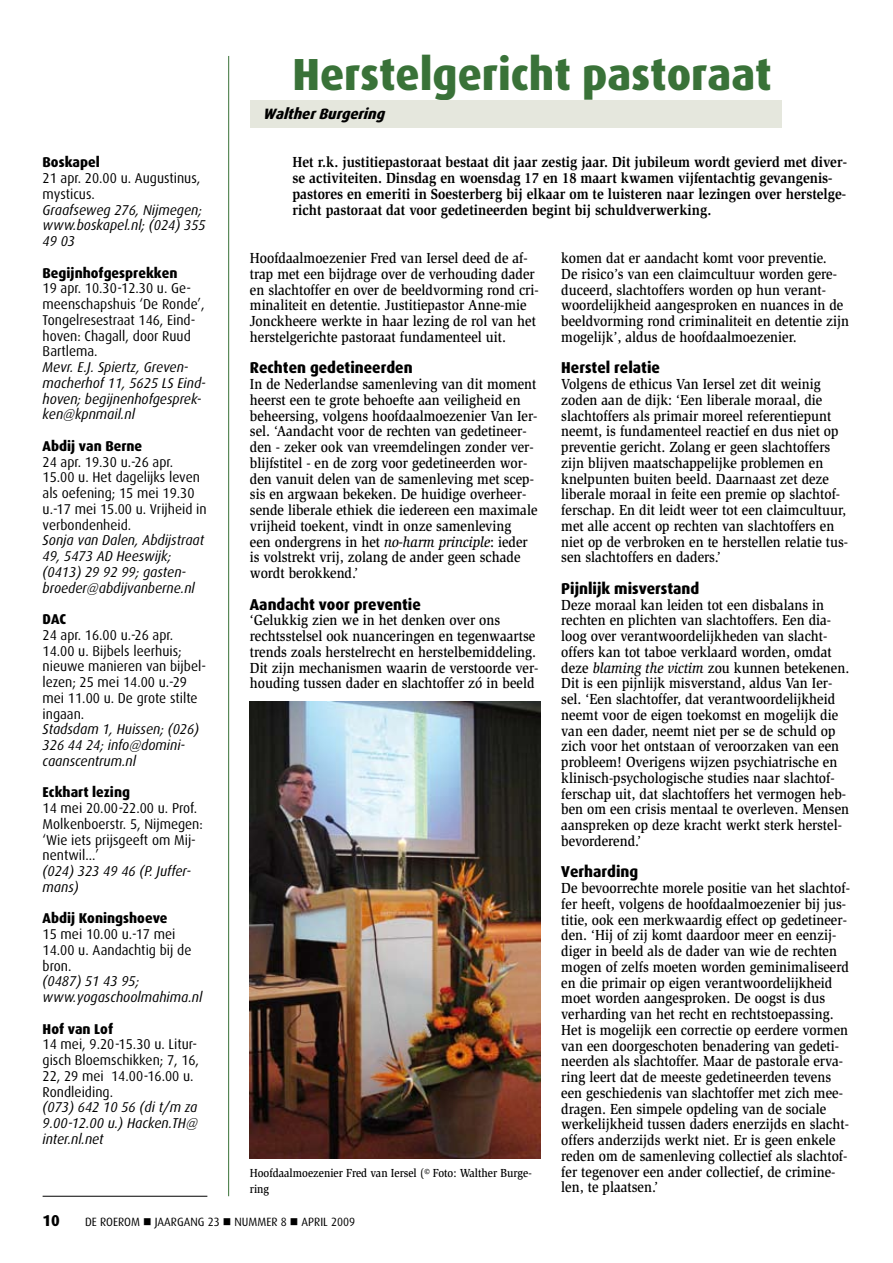
<style>
.page{position:relative;width:893px;height:1263px;background:#fff}
.page>*{position:absolute;margin:0;border:0;box-sizing:border-box;transform-origin:0 0}
.t1{font:800 45px "Dax";color:#397238;scale:.95 1}
.t2{font:800 15.75px "Dax";color:#000;scale:.95 1}
.t3{font:500 15px/15.8px "Slimbach Std";color:#000;scale:.9 1}
.t4{font:700 15px/15.8px "Slimbach Std";color:#000;scale:.9 1}
.t5{font:italic 800 15px "Dax";color:#000;scale:.95 1}
.t6{font:14.25px/15.8px "Dax";color:#000;scale:.95 1}
.t7{font:italic 14.25px/15.8px "Dax";color:#000;scale:.95 1}
.t8{font:800 14.25px "Dax";color:#000;scale:.95 1}
.t9{font:500 12px/15.8px "Slimbach Std";color:#000;scale:.9 1}
.t10{font:12px "Dax";color:#000;scale:.95 1}
.s1{font-style:italic}
</style>
<div class="page">
<div style="left:250px;top:101px;width:531px;height:27px;background:#e5e7dd"></div>
<hr style="left:228px;top:56px;width:1px;height:1140px;background:#397238">
<img style="left:250px;top:702px;width:290px;height:457px">
<hr style="left:43px;top:1196px;width:164px;height:1px;background:#000">
<p class="t8" style="left:43px;top:154px;width:62px">Boskapel</p>
<p class="t6" style="left:43px;top:170px;width:167px">21 apr. 20.00 u. Augustinus, mysticus.</p>
<p class="t7" style="left:43px;top:202px;width:173px">Graafseweg 276, Nijmegen; www.boskapel.nl; (024) 355<br>49 03</p>
<p class="t8" style="left:43px;top:264px;width:144px">Begijnhofgesprekken</p>
<p class="t6" style="left:43px;top:281px;width:172px">19 apr. 10.30-12.30 u. Ge&shy;meenschapshuis ‘De Ronde’,<br>Tongelresestraat 146, Eind&shy;hoven: Chagall, door Ruud<br>Bartlema.</p>
<p class="t7" style="left:43px;top:359px;width:173px">Mevr. E.J. Spiertz, Greven&shy;macherhof 11, 5625 LS Eind&shy;hoven; begijnenhofgesprek&shy;ken@kpnmail.nl</p>
<p class="t8" style="left:43px;top:438px;width:106px">Abdij van Berne</p>
<p class="t6" style="left:43px;top:454px;width:174px">24 apr. 19.30 u.-26 apr.<br>15.00 u. Het dagelijks leven als oefening; 15 mei 19.30 u.-17 mei 15.00 u. Vrijheid in verbondenheid.</p>
<p class="t7" style="left:43px;top:533px;width:172px">Sonja van Dalen, Abdijstraat<br>49, 5473 AD Heeswijk; (0413) 29 92 99; gasten&shy;broeder@abdijvanberne.nl</p>
<p class="t8" style="left:43px;top:611px;width:26px">DAC</p>
<p class="t6" style="left:43px;top:627px;width:174px">24 apr. 16.00 u.-26 apr.<br>14.00 u. Bijbels leerhuis; nieuwe manieren van bijbel&shy;lezen; 25 mei 14.00 u.-29 mei 11.00 u. De grote stilte ingaan.</p>
<p class="t7" style="left:43px;top:722px;width:166px">Stadsdam 1, Huissen; (026)<br>326 44 24; info@domini&shy;caanscentrum.nl</p>
<p class="t8" style="left:43px;top:784px;width:94px">Eckhart lezing</p>
<p class="t6" style="left:43px;top:800px;width:170px">14 mei 20.00-22.00 u. Prof.<br>Molkenboerstr. 5, Nijmegen: ‘Wie iets prijsgeeft om Mij&shy;nentwil...’</p>
<p class="t7" style="left:43px;top:863px;width:158px">(024) 323 49 46 (P. Juffer&shy;mans)</p>
<p class="t8" style="left:43px;top:910px;width:133px">Abdij Koningshoeve</p>
<p class="t6" style="left:43px;top:926px;width:158px">15 mei 10.00 u.-17 mei<br>14.00 u. Aandachtig bij de bron.</p>
<p class="t7" style="left:43px;top:974px;width:170px">(0487) 51 43 95; www.yogaschoolmahima.nl</p>
<p class="t8" style="left:43px;top:1020px;width:76px">Hof van Lof</p>
<p class="t6" style="left:43px;top:1037px;width:166px">14 mei, 9.20-15.30 u. Litur&shy;gisch Bloemschikken; 7, 16,<br>22, 29 mei 14.00-16.00 u.<br>Rondleiding.</p>
<p class="t7" style="left:43px;top:1100px;width:165px;text-align:justify">(073) 642 10 56 (di t/m za 9.00-12.00 u.) Hacken.TH@ inter.nl.net</p>
<h1 class="t1" style="left:292px;top:49px;width:506px">Herstelgericht pastoraat</h1>
<p class="t5" style="left:263px;top:105px;width:134px">WaltherBurgering</p>
<p class="t4" style="left:292px;top:154px;width:618px">Het r.k. justitiepastoraat bestaat dit jaar zestig jaar. Dit jubileum wordt gevierd met diver&shy;se activiteiten. Dinsdag en woensdag 17 en 18 maart kwamen vijfentachtig gevangenis&shy;pastores en emeriti in Soesterberg bij elkaar om te luisteren naar lezingen over herstelge&shy;richt pastoraat dat voor gedetineerden begint bij schuldverwerking.</p>
<p class="t3" style="left:250px;top:250px;width:322px">Hoofdaalmoezenier Fred van Iersel deed de af&shy;trap met een bijdrage over de verhouding dader en slachtoffer en over de beeldvorming rond cri&shy;minaliteit en detentie. Justitiepastor Anne-mie Jonckheere werkte in haar lezing de rol van het herstelgerichte pastoraat fundamenteel uit.</p>
<p class="t2" style="left:250px;top:359px;width:173px">Rechten gedetineerden</p>
<p class="t3" style="left:250px;top:376px;width:321px">In de Nederlandse samenleving van dit moment heerst een te grote behoefte aan veiligheid en beheersing, volgens hoofdaalmoezenier Van Ier&shy;sel. ‘Aandacht voor de rechten van gedetineer&shy;den - zeker ook van vreemdelingen zonder ver&shy;blijfstitel - en de zorg voor gedetineerden wor&shy;den vanuit delen van de samenleving met scep&shy;sis en argwaan bekeken. De huidige overheer&shy;sende liberale ethiek die iedereen een maximale vrijheid toekent, vindt in onze samenleving<br>een ondergrens in het <span class="s1">no-harm principle</span>: ieder is volstrekt vrij, zolang de ander geen schade wordt berokkend.’</p>
<p class="t2" style="left:250px;top:595px;width:181px">Aandacht voor preventie</p>
<p class="t3" style="left:250px;top:612px;width:322px">‘Gelukkig zien we in het denken over ons rechtsstelsel ook nuanceringen en tegenwaartse trends zoals herstelrecht en herstelbemiddeling.<br>Dit zijn mechanismen waarin de verstoorde ver&shy;houding tussen dader en slachtoffer zó in beeld</p>
<p class="t9" style="left:250px;top:1165px;width:315px">Hoofdaalmoezenier Fred van Iersel (© Foto: Walther Burge&shy;ring</p>
<p class="t3" style="left:561px;top:250px;width:321px">komen dat er aandacht komt voor preventie.<br>De risico’s van een claimcultuur worden gere&shy;duceerd, slachtoffers worden op hun verant&shy;woordelijkheid aangesproken en nuances in de beeldvorming rond criminaliteit en detentie zijn mogelijk’, aldus de hoofdaalmoezenier.</p>
<p class="t2" style="left:561px;top:359px;width:105px">Herstel relatie</p>
<p class="t3" style="left:561px;top:376px;width:320px">Volgens de ethicus Van Iersel zet dit weinig zoden aan de dijk: ‘Een liberale moraal, die slachtoffers als primair moreel referentiepunt neemt, is fundamenteel reactief en dus niet op preventie gericht. Zolang er geen slachtoffers zijn blijven maatschappelijke problemen en knelpunten buiten beeld. Daarnaast zet deze liberale moraal in feite een premie op slachtof&shy;ferschap. En dit leidt weer tot een claimcultuur, met alle accent op rechten van slachtoffers en niet op de verbroken en te herstellen relatie tus&shy;sen slachtoffers en daders.’</p>
<p class="t2" style="left:561px;top:579px;width:147px">Pijnlijk misverstand</p>
<p class="t3" style="left:561px;top:597px;width:322px">Deze moraal kan leiden tot een disbalans in rechten en plichten van slachtoffers. Een dia&shy;loog over verantwoordelijkheden van slacht&shy;offers kan tot taboe verklaard worden, omdat deze <span class="s1">blaming the victim</span> zou kunnen betekenen.<br>Dit is een pijnlijk misverstand, aldus Van Ier&shy;sel. ‘Een slachtoffer, dat verantwoordelijkheid neemt voor de eigen toekomst en mogelijk die van een dader, neemt niet per se de schuld op zich voor het ontstaan of veroorzaken van een probleem! Overigens wijzen psychiatrische en klinisch-psychologische studies naar slachtof&shy;ferschap uit, dat slachtoffers het vermogen heb&shy;ben om een crisis mentaal te overleven. Mensen aanspreken op deze kracht werkt sterk herstel&shy;bevorderend.’</p>
<p class="t2" style="left:561px;top:863px;width:82px">Verharding</p>
<p class="t3" style="left:561px;top:880px;width:322px">De bevoorrechte morele positie van het slachtof&shy;fer heeft, volgens de hoofdaalmoezenier bij jus&shy;titie, ook een merkwaardig effect op gedetineer&shy;den. ‘Hij of zij komt daardoor meer en eenzij&shy;diger in beeld als de dader van wie de rechten mogen of zelfs moeten worden geminimaliseerd en die primair op eigen verantwoordelijkheid moet worden aangesproken. De oogst is dus verharding van het recht en rechtstoepassing.<br>Het is mogelijk een correctie op eerdere vormen van een doorgeschoten benadering van gedeti&shy;neerden als slachtoffer. Maar de pastorale erva&shy;ring leert dat de meeste gedetineerden tevens een geschiedenis van slachtoffer met zich mee&shy;dragen. Een simpele opdeling van de sociale werkelijkheid tussen daders enerzijds en slacht&shy;offers anderzijds werkt niet. Er is geen enkele reden om de samenleving collectief als slachtof&shy;fer tegenover een ander collectief, de crimine&shy;len, te plaatsen.’</p>
<p class="t2" style="left:43px;top:1211px;width:20px">10</p>
<p class="t10" style="left:85px;top:1215px;width:286px">DE ROEROM ■ JAARGANG 23 ■ NUMMER 8 ■ APRIL 2009</p>
</div>
